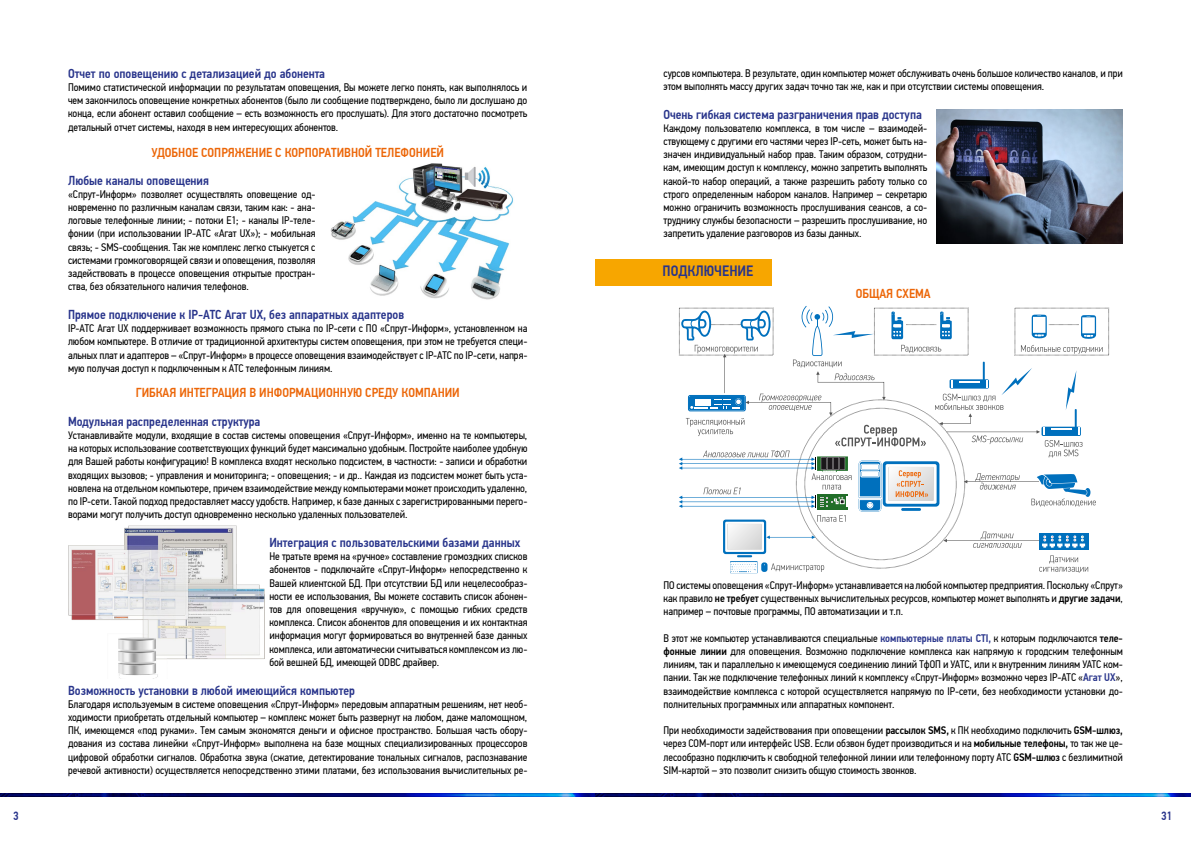
<style>
.page{position:relative;width:1191px;height:842px;background:#fff}
.page>*{position:absolute;margin:0;border:0;box-sizing:border-box;transform-origin:0 0}
.t1{font:500 15px "PF Din Text Cond Pro";color:#28348b}
.t2{font:500 13px "PF Din Text Cond Pro";color:#28348b}
.t3{font:500 13px "PF Din Text Cond Pro";color:#ec6608}
.t4{font:500 12px "PF Din Text Cond Pro";color:#28348b}
.t5{font:11px/13.2px "PF Din Text Cond Pro";letter-spacing:-.005em;color:#000;text-align:justify}
.s1{font-weight:500}
.s2{font-weight:500;color:#28348b}
</style>
<div class="page">
<div style="left:595px;top:259px;width:177px;height:27px;background:#f7a600"></div>
<img style="left:330px;top:163px;width:184px;height:137px">
<img style="left:68px;top:525px;width:196px;height:154px">
<img style="left:936px;top:110px;width:187px;height:134px">
<img style="left:0;top:794px;width:595px;height:3px">
<hr style="left:595px;top:794px;width:595px;height:3px;background:#174782">
<svg style="left:679px;top:306px;width:423px;height:267px"></svg>
<p class="t2" style="left:68px;top:66px;width:258px">Отчет по оповещению с детализацией до абонента</p>
<p class="t5" style="left:68px;top:81px;width:461px">Помимо статистической информации по результатам оповещения, Вы можете легко понять, как выполнялось и чем закончилось оповещение конкретных абонентов (было ли сообщение подтверждено, было ли дослушано до конца, если абонент оставил сообщение – есть возможность его прослушать). Для этого достаточно посмотреть детальный отчет системы, находя в нем интересующих абонентов.</p>
<p class="t3" style="left:151px;top:145px;width:294px">УДОБНОЕ СОПРЯЖЕНИЕ С КОРПОРАТИВНОЙ ТЕЛЕФОНИЕЙ</p>
<p class="t2" style="left:68px;top:172px;width:142px">Любые каналы оповещения</p>
<p class="t5" style="left:68px;top:187px;width:249px">«Спрут-Информ» позволяет осуществлять оповещение од&shy;новременно по различным каналам связи, таким как: - ана&shy;логовые телефонные линии; - потоки Е1; - каналы IP-теле&shy;фонии (при использовании IP-АТС «Агат UX»); - мобильная связь; - SMS-сообщения. Так же комплекс легко стыкуется с системами громкоговорящей связи и оповещения, позволяя задействовать в процессе оповещения открытые простран&shy;ства, без обязательного наличия телефонов.</p>
<p class="t2" style="left:68px;top:307px;width:337px">Прямое подключение к IP-АТС Агат UX, без аппаратных адаптеров</p>
<p class="t5" style="left:68px;top:322px;width:461px">IP-АТС Агат UX поддерживает возможность прямого стыка по IP-сети с ПО «Спрут-Информ», установленном на любом компьютере. В отличие от традиционной архитектуры систем оповещения, при этом не требуется специ&shy;альных плат и адаптеров – «Спрут-Информ» в процессе оповещения взаимодействует с IP-АТС по IP-сети, напря&shy;мую получая доступ к подключенным к АТС телефонным линиям.</p>
<p class="t3" style="left:136px;top:385px;width:325px">ГИБКАЯ ИНТЕГРАЦИЯ В ИНФОРМАЦИОННУЮ СРЕДУ КОМПАНИИ</p>
<p class="t2" style="left:68px;top:414px;width:194px">Модульная распределенная структура</p>
<p class="t5" style="left:68px;top:429px;width:461px">Устанавливайте модули, входящие в состав системы оповещения «Спрут-Информ», именно на те компьютеры, на которых использование соответствующих функций будет максимально удобным. Постройте наиболее удобную для Вашей работы конфигурацию! В комплекса входят несколько подсистем, в частности: - записи и обработки входящих вызовов; - управления и мониторинга; - оповещения; - и др.. Каждая из подсистем может быть уста&shy;новлена на отдельном компьютере, причем взаимодействие между компьютерами может происходить удаленно, по IP-сети. Такой подход предоставляет массу удобств. Например, к базе данных с зарегистрированными перего&shy;ворами могут получить доступ одновременно несколько удаленных пользователей.</p>
<p class="t2" style="left:269px;top:535px;width:252px">Интеграция с пользовательскими базами данных</p>
<p class="t5" style="left:269px;top:550px;width:259px">Не тратьте время на «ручное» составление громоздких списков абонентов - подключайте «Спрут-Информ» непосредственно к Вашей клиентской БД. При отсутствии БД или нецелесообраз&shy;ности ее использования, Вы можете составить список абонен&shy;тов для оповещения «вручную», с помощью гибких средств комплекса. Список абонентов для оповещения и их контактная информация могут формироваться во внутренней базе данных комплекса, или автоматически считываться комплексом из лю&shy;бой вешней БД, имеющей ODBC драйвер.</p>
<p class="t2" style="left:68px;top:682px;width:288px">Возможность установки в любой имеющийся компьютер</p>
<p class="t5" style="left:68px;top:697px;width:461px">Благодаря используемым в системе оповещения «Спрут-Информ» передовым аппаратным решениям, нет необ&shy;ходимости приобретать отдельный компьютер – комплекс может быть развернут на любом, даже маломощном, ПК, имеющемся «под руками». Тем самым экономятся деньги и офисное пространство. Большая часть обору&shy;дования из состава линейки «Спрут-Информ» выполнена на базе мощных специализированных процессоров цифровой обработки сигналов. Обработка звука (сжатие, детектирование тональных сигналов, распознавание речевой активности) осуществляется непосредственно этими платами, без использования вычислительных ре-</p>
<p class="t5" style="left:663px;top:66px;width:461px">сурсов компьютера. В результате, один компьютер может обслуживать очень большое количество каналов, и при этом выполнять массу других задач точно так же, как и при отсутствии системы оповещения.</p>
<p class="t2" style="left:663px;top:106px;width:260px">Очень гибкая система разграничения прав доступа</p>
<p class="t5" style="left:663px;top:121px;width:265px">Каждому пользователю комплекса, в том числе – взаимодей&shy;ствующему с другими его частями через IP-сеть, может быть на&shy;значен индивидуальный набор прав. Таким образом, сотрудни&shy;кам, имеющим доступ к комплексу, можно запретить выполнять какой-то набор операций, а также разрешить работу только со строго определенным набором каналов. Например – секретарю можно ограничить возможность прослушивания сеансов, а со&shy;труднику службы безопасности – разрешить прослушивание, но запретить удаление разговоров из базы данных.</p>
<h1 class="t1" style="left:662px;top:262px;width:92px">ПОДКЛЮЧЕНИЕ</h1>
<p class="t3" style="left:855px;top:286px;width:77px">ОБЩАЯ СХЕМА</p>
<p class="t5" style="left:663px;top:578px;width:461px">ПО системы оповещения «Спрут-Информ» устанавливается на любой компьютер предприятия. Поскольку «Спрут» как правило <span class="s1">не требует</span> существенных вычислительных ресурсов, компьютер может выполнять и <span class="s1">другие задачи</span>, например – почтовые программы, ПО автоматизации и т.п.</p>
<p class="t5" style="left:663px;top:631px;width:461px">В этот же компьютер устанавливаются специальные <span class="s2">компьютерные платы CTI,</span> к которым подключаются <span class="s1">теле&shy;фонные линии</span> для оповещения. Возможно подключение комплекса как напрямую к городским телефонным линиям, так и параллельно к имеющемуся соединению линий ТфОП и УАТС, или к внутренним линиям УАТС ком&shy;пании. Так же подключение телефонных линий к комплексу «Спрут-Информ» возможно через IP-АТС «<span class="s2">Агат UX</span>», взаимодействие комплекса с которой осуществляется напрямую по IP-сети, без необходимости установки до&shy;полнительных программных или аппаратных компонент.</p>
<p class="t5" style="left:663px;top:724px;width:461px">При необходимости задействования при оповещении <span class="s1">рассылок SMS,</span> к ПК необходимо подключить <span class="s1">GSM-шлюз, </span>через COM-порт или интерфейс USB. Если обзвон будет производиться и на <span class="s1">мобильные телефоны,</span> то так же це&shy;лесообразно подключить к свободной телефонной линии или телефонному порту АТС <span class="s1">GSM-шлюз</span> с безлимитной SIM-картой – это позволит снизить общую стоимость звонков.</p>
<p class="t4" style="left:13px;top:808px;width:7px">3</p>
<p class="t4" style="left:1161px;top:808px;width:13px">31</p>
</div>
